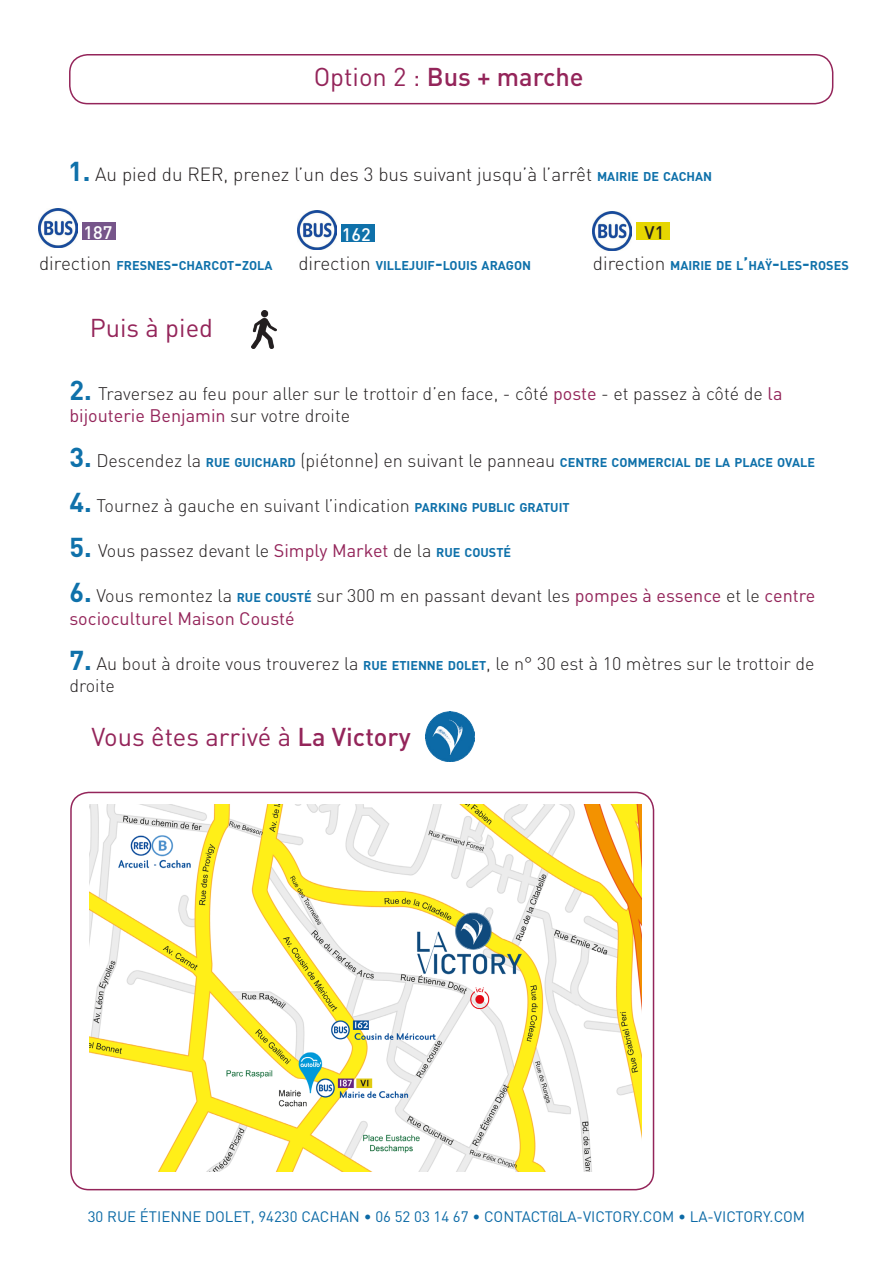
<style>
.page{position:relative;width:893px;height:1263px;background:#fff}
.page>*{position:absolute;margin:0;border:0;box-sizing:border-box;transform-origin:0 0}
.t1{font:25.5px "DIN";color:#94255a}
.t2{font:500 25.5px "DIN";color:#94255a}
.t3{font:300 18.9px "DIN";color:#231f20}
.t4{font:300 18px/22.5px "DIN";color:#231f20}
.t5{font:18px/22.5px "DIN";color:#94255a}
.t6{font:500 18px "DIN";color:#fff}
.t7{font:500 18px "DIN";color:#231f20}
.t8{font:15px "DIN";color:#0c6aa6}
.t9{font:700 12.6px "DIN";color:#0f71aa}
.s1{font-weight:400}
.s2{font-weight:700;font-size:27px;color:#0f71aa}
.s3{font-weight:700;font-size:12.6px;color:#0f71aa}
.s4{font-weight:300;font-size:18.9px;color:#231f20}
.s5{font-size:18px}
.s6{font-weight:400;color:#94255a}
.s7{font-size:27px}
.s8{font-weight:300;font-size:18px;color:#231f20}
.s9{font-weight:300;color:#231f20}
.s10{font-weight:500}
</style>
<div class="page">
<div style="left:636px;top:222px;width:34px;height:18px;background:#e6d601"></div>
<div style="left:69px;top:54px;width:764px;height:50px;border:2px solid #94255a;border-radius:18px"></div>
<img style="left:251px;top:311px;width:26px;height:38px">
<img style="left:39px;top:208px;width:39px;height:39px">
<img style="left:297px;top:210px;width:39px;height:39px">
<img style="left:593px;top:212px;width:39px;height:39px">
<div style="left:82px;top:222px;width:34px;height:18px;background:#76558a"></div>
<div style="left:341px;top:224px;width:33px;height:18px;background:#0f71aa"></div>
<img style="left:89px;top:805px;width:552px;height:366px">
<div style="left:70px;top:792px;width:584px;height:398px;border:2px solid #94255a;border-radius:18px"></div>
<img style="left:425px;top:712px;width:50px;height:49px">
<p class="t2" style="left:314px;top:61px;width:271px"><span class="s1">Option 2 :</span> Bus + marche</p>
<p class="t3" style="left:68px;top:162px;width:646px"><span class="s2">1.</span> Au pied du RER, prenez l’un des 3 bus suivant jusqu’à l’arrêt <span class="s3">MAIRIE DE CACHAN</span></p>
<p class="t6" style="left:84px;top:221px;width:30px">187</p>
<p class="t6" style="left:342px;top:223px;width:30px">162</p>
<p class="t7" style="left:645px;top:221px;width:21px">V1</p>
<p class="t9" style="left:39px;top:257px;width:235px"><span class="s4">direction</span> FRESNES<span class="s5">-</span>CHARCOT<span class="s5">-</span>ZOLA</p>
<p class="t9" style="left:298px;top:257px;width:234px"><span class="s4">direction</span> VILLEJUIF<span class="s5">-</span>LOUIS ARAGON</p>
<p class="t9" style="left:593px;top:257px;width:257px"><span class="s4">direction</span> MAIRIE DE L<span class="s5">’</span>HAŸ<span class="s5">-</span>LES<span class="s5">-</span>ROSES</p>
<p class="t1" style="left:90px;top:312px;width:125px">Puis à pied</p>
<p class="t4" style="left:69px;top:382px;width:715px"><span class="s2">2.</span> Traversez au feu pour aller sur le trottoir d’en face, - côté <span class="s6">poste</span> - et passez à côté de <span class="s6">la bijouterie Benjamin</span> sur votre droite</p>
<p class="t9" style="left:69px;top:455px;width:747px"><span class="s7">3.</span> <span class="s8">Descendez la</span> RUE GUICHARD <span class="s8">(piétonne) en suivant le panneau</span> CENTRE COMMERCIAL DE LA PLACE OVALE</p>
<p class="t4" style="left:69px;top:494px;width:502px"><span class="s2">4.</span> Tournez à gauche en suivant l’indication <span class="s3">PARKING PUBLIC GRATUIT</span></p>
<p class="t4" style="left:69px;top:539px;width:443px"><span class="s2">5.</span> Vous passez devant le <span class="s6">Simply Market</span> de la <span class="s3">RUE COUSTÉ</span></p>
<p class="t5" style="left:69px;top:584px;width:747px"><span class="s2">6.</span> <span class="s9">Vous remontez la</span> <span class="s3">RUE COUSTÉ</span> <span class="s9">sur 300 m en passant devant les</span> pompes à essence <span class="s9">et le</span> centre socioculturel Maison Cousté</p>
<p class="t4" style="left:69px;top:652px;width:747px"><span class="s2">7.</span> Au bout à droite vous trouverez la <span class="s3">RUE ETIENNE DOLET</span>, le n° 30 est à 10 mètres sur le trottoir de droite</p>
<p class="t1" style="left:91px;top:721px;width:321px">Vous êtes arrivé à <span class="s10">La Victory</span></p>
<p class="t8" style="left:88px;top:1207px;width:719px">30 RUE ÉTIENNE DOLET, 94230 CACHAN • 06 52 03 14 67 • CONTACT@LA-VICTORY.COM • LA-VICTORY.COM</p>
</div>
